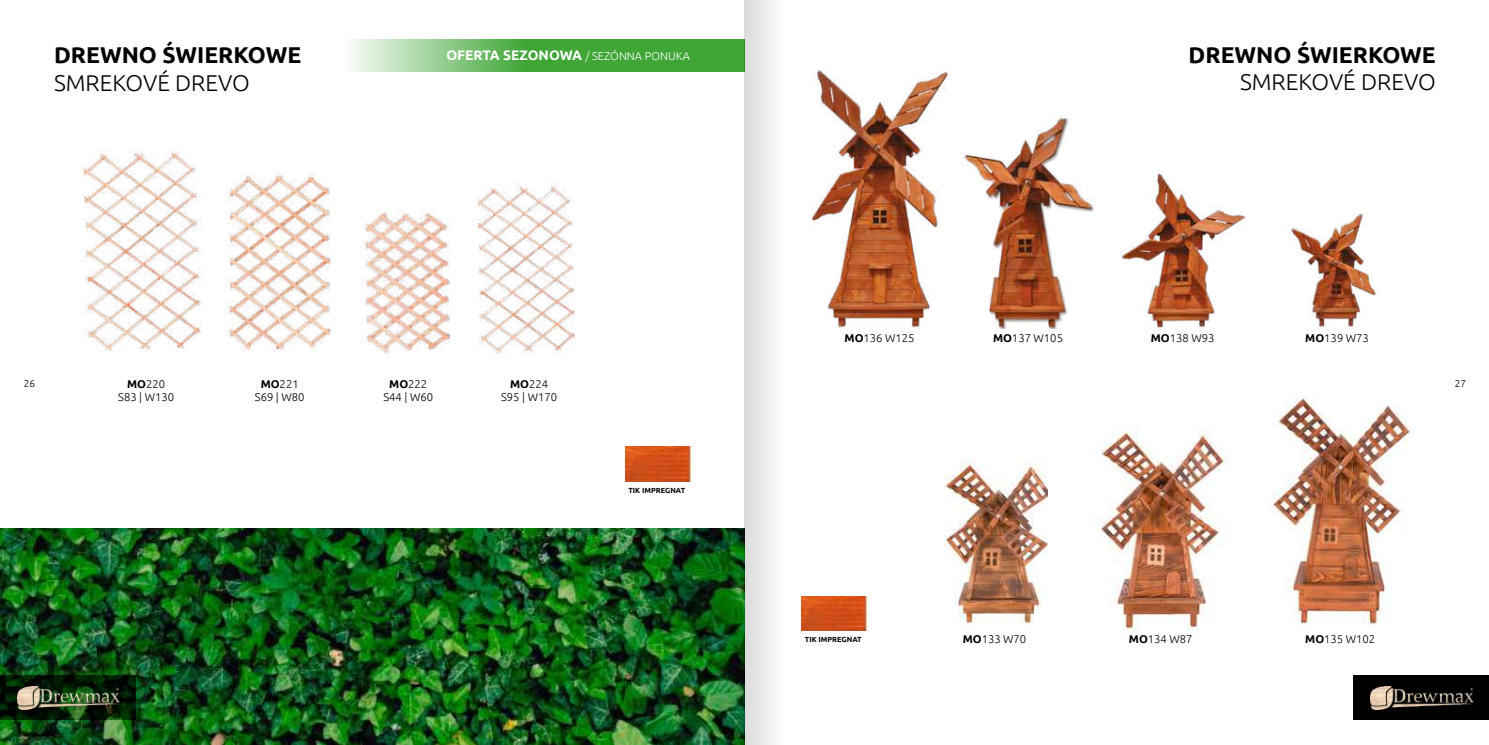
<style>
.page{position:relative;width:1489px;height:745px;background:#fff}
.page>*{position:absolute;margin:0;border:0;box-sizing:border-box;transform-origin:0 0}
.t1{font:700 22.88px "Ubuntu";color:#000}
.t2{font:300 22.88px "Ubuntu";color:#000}
.t3{font:700 13.75px "Ubuntu";color:#fff}
.t4{font:300 11.25px/13.5px "Ubuntu";color:#000;text-align:center}
.t5{font:300 10px "Ubuntu";color:#000}
.t6{font:700 7.38px "Ubuntu";color:#000}
.s1{font-weight:300;font-size:11.25px}
.s2{font-weight:700}
</style>
<div class="page">
<img style="left:0;top:528px;width:744px;height:216px">
<svg style="left:0;top:674px;width:135px;height:45px;background:#041d05"></svg>
<img style="left:17px;top:685px;width:103px;height:24px">
<div style="left:1353px;top:674px;width:135px;height:45px;background:#000"></div>
<img style="left:1370px;top:686px;width:102px;height:23px">
<img style="left:625px;top:446px;width:68px;height:35px">
<img style="left:83px;top:149px;width:396px;height:203px">
<img style="left:372px;top:168px;width:89px;height:186px">
<img style="left:479px;top:181px;width:96px;height:173px">
<img style="left:829px;top:71px;width:548px;height:257px">
<img style="left:944px;top:460px;width:104px;height:165px">
<img style="left:1100px;top:427px;width:127px;height:205px">
<img style="left:1271px;top:397px;width:143px;height:231px">
<img style="left:829px;top:596px;width:40px;height:34px">
<svg style="left:351px;top:39px;width:393px;height:33px;background:#67b860"></svg>
<svg style="left:744px;top:0;width:85px;height:744px"></svg>
<h1 class="t1" style="left:54px;top:41px;width:249px">DREWNO ŚWIERKOWE</h1>
<h1 class="t2" style="left:54px;top:69px;width:197px">SMREKOVÉ DREVO</h1>
<p class="t3" style="left:446px;top:47px;width:245px">OFERTA SEZONOWA <span class="s1">/ SEZÓNNA PONUKA</span></p>
<h1 class="t1" style="left:1188px;top:41px;width:249px">DREWNO ŚWIERKOWE</h1>
<h1 class="t2" style="left:1239px;top:68px;width:197px">SMREKOVÉ DREVO</h1>
<p class="t4" style="left:844px;top:331px;width:71px"><span class="s2">MO</span>136 W125</p>
<p class="t4" style="left:992px;top:331px;width:71px"><span class="s2">MO</span>137 W105</p>
<p class="t4" style="left:1150px;top:331px;width:65px"><span class="s2">MO</span>138 W93</p>
<p class="t4" style="left:1305px;top:331px;width:65px"><span class="s2">MO</span>139 W73</p>
<p class="t4" style="left:118px;top:376px;width:57px"><span class="s2">MO</span>220<br>S83 | W130</p>
<p class="t4" style="left:255px;top:376px;width:51px"><span class="s2">MO</span>221<br>S69 | W80</p>
<p class="t4" style="left:383px;top:376px;width:51px"><span class="s2">MO</span>222<br>S44 | W60</p>
<p class="t4" style="left:501px;top:376px;width:57px"><span class="s2">MO</span>224<br>S95 | W170</p>
<p class="t5" style="left:24px;top:377px;width:13px">26</p>
<p class="t5" style="left:1454px;top:377px;width:13px">27</p>
<p class="t6" style="left:628px;top:485px;width:58px">TIK IMPREGNAT</p>
<p class="t6" style="left:804px;top:634px;width:58px">TIK IMPREGNAT</p>
<p class="t4" style="left:962px;top:631px;width:65px"><span class="s2">MO</span>133 W70</p>
<p class="t4" style="left:1128px;top:631px;width:65px"><span class="s2">MO</span>134 W87</p>
<p class="t4" style="left:1305px;top:631px;width:71px"><span class="s2">MO</span>135 W102</p>
</div>
